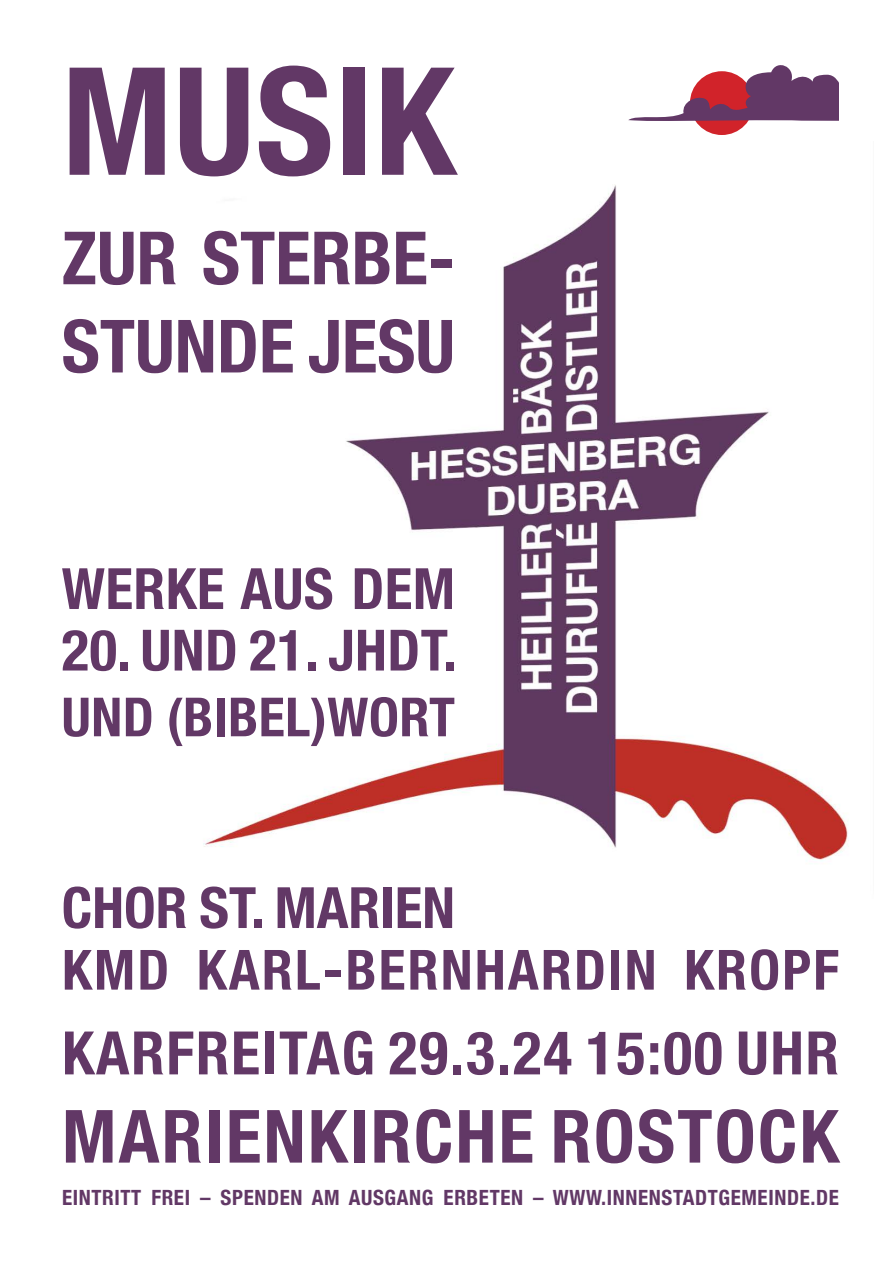
<style>
.page{position:relative;width:893px;height:1263px;background:#fff}
.page>*{position:absolute;margin:0;border:0;box-sizing:border-box;transform-origin:0 0}
.t1{font:700 condensed 150px "Helvetica Neue";letter-spacing:.01em;color:#623866}
.t2{font:700 condensed 73.5px/88.2px "Helvetica Neue";color:#623866}
.t3{font:700 condensed 73.5px "Helvetica Neue";letter-spacing:.03em;color:#623866}
.t4{font:700 condensed 60px "Helvetica Neue";letter-spacing:.03em;color:#623866}
.t5{font:700 condensed 57px "Helvetica Neue";letter-spacing:.01em;color:#623866}
.t6{font:700 condensed 55.5px "Helvetica Neue";letter-spacing:.04em;color:#623866}
.t7{font:700 condensed 54px "Helvetica Neue";letter-spacing:.01em;color:#623866}
.t8{font:700 condensed 21px "Helvetica Neue";letter-spacing:.03em;color:#623866}
</style>
<div class="page">
<img style="left:203px;top:185px;width:646px;height:676px">
<div style="left:690px;top:71px;width:64px;height:64px;background:#d1232a;border-radius:50%"></div>
<svg style="left:628px;top:65px;width:211px;height:56px"></svg>
<h1 class="t1" style="left:62px;top:-3px;width:395px">MUSIK</h1>
<h2 class="t2" style="left:62px;top:209px;width:395px">ZUR STERBE-<br>STUNDE JESU</h2>
<h3 class="t5" style="left:62px;top:541px;width:395px">WERKE AUS DEM</h3>
<h3 class="t5" style="left:62px;top:603px;width:397px">20. UND 21. JHDT.</h3>
<h3 class="t7" style="left:62px;top:672px;width:395px">UND (BIBEL)WORT</h3>
<h3 class="t5" style="left:62px;top:860px;width:395px">CHOR ST. MARIEN</h3>
<h3 class="t6" style="left:62px;top:924px;width:778px">KMD KARL-BERNHARDIN KROPF</h3>
<h3 class="t4" style="left:62px;top:1003px;width:778px">KARFREITAG 29.3.24 15:00 UHR</h3>
<h2 class="t3" style="left:62px;top:1075px;width:778px">MARIENKIRCHE ROSTOCK</h2>
<p class="t8" style="left:62px;top:1180px;width:778px">EINTRITT FREI – SPENDEN AM AUSGANG ERBETEN – WWW.INNENSTADTGEMEINDE.DE</p>
</div>
